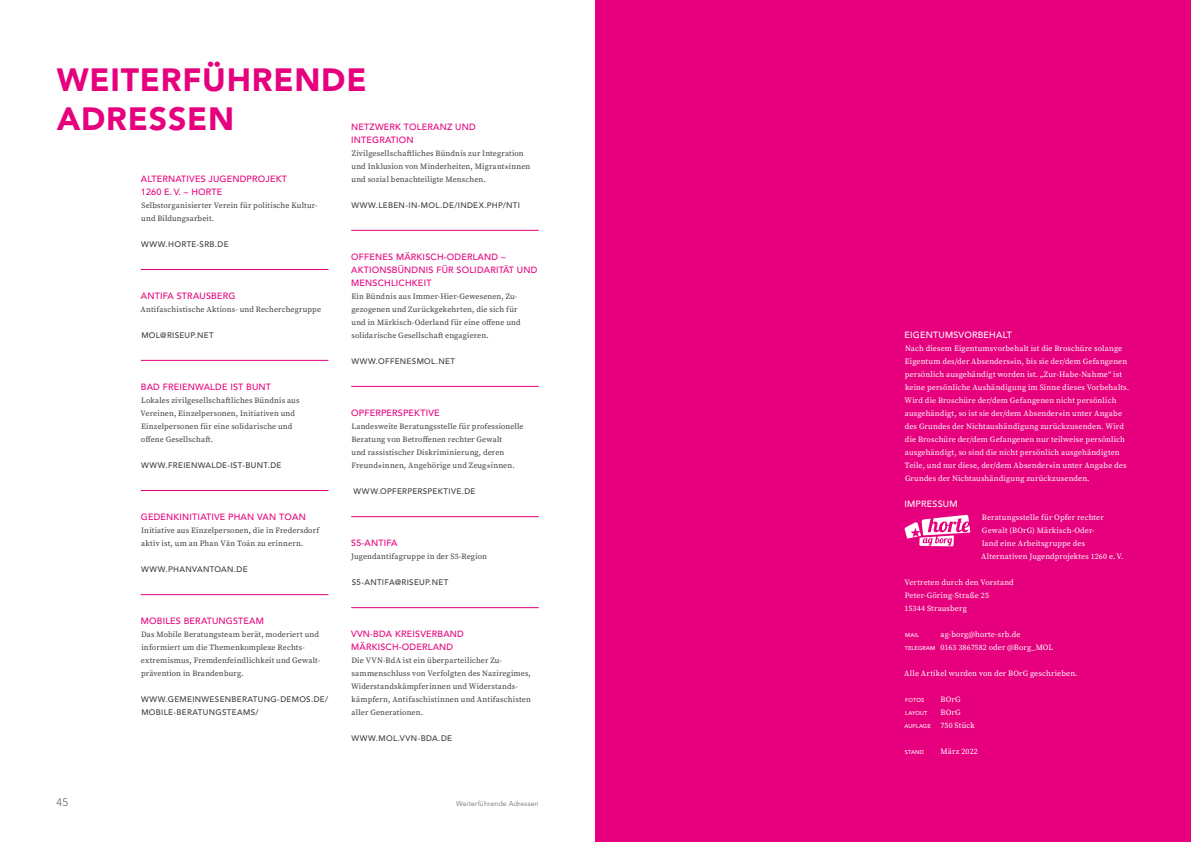
<style>
.page{position:relative;width:1191px;height:842px;background:#fff}
.page>*{position:absolute;margin:0;border:0;box-sizing:border-box;transform-origin:0 0}
.t1{font:900 32px/39px "Avenir LT Std";letter-spacing:.025em;color:#e6007d}
.t2{font:300 11px "Avenir LT Std";color:#646363}
.t3{font:500 9px/13px "Avenir LT Std";letter-spacing:.02em;color:#e6007d}
.t4{font:500 9px "Avenir LT Std";letter-spacing:.02em;color:#fff}
.t5{font:8px/13px "Source Serif Variable";letter-spacing:.015em;color:#3c3c3b}
.t6{font:8px/13px "Source Serif Variable";letter-spacing:.015em;color:#fff}
.t7{font:500 8px/13px "Avenir LT Std";letter-spacing:.04em;color:#3c3c3b}
.t8{font:300 7px "Avenir LT Std";letter-spacing:.02em;color:#646363}
.t9{font:500 5.6px "Avenir LT Std";letter-spacing:.02em;color:#fff}
.s1{font-family:"Century";font-size:9px}
.s2{font-family:"Avenir LT Std";font-weight:500;font-size:5.6px}
</style>
<div class="page">
<div style="left:595px;top:0;width:596px;height:842px;background:#e6007d"></div>
<hr style="left:141px;top:269px;width:187px;height:1px;background:#e6007d">
<hr style="left:141px;top:360px;width:187px;height:1px;background:#e6007d">
<hr style="left:351px;top:386px;width:188px;height:1px;background:#e6007d">
<hr style="left:141px;top:490px;width:187px;height:1px;background:#e6007d">
<hr style="left:351px;top:516px;width:188px;height:1px;background:#e6007d">
<hr style="left:351px;top:607px;width:188px;height:1px;background:#e6007d">
<hr style="left:141px;top:594px;width:187px;height:1px;background:#e6007d">
<hr style="left:351px;top:230px;width:188px;height:1px;background:#e6007d">
<svg style="left:904px;top:515px;width:66px;height:31px"></svg>
<h1 class="t1" style="left:57px;top:60px;width:311px">WEITERFÜHRENDE<br>ADRESSEN</h1>
<p class="t3" style="left:351px;top:121px;width:126px">NETZWERK TOLERANZ UND<br>INTEGRATION</p>
<p class="t5" style="left:351px;top:147px;width:180px">Zivilgesellschaftliches Bündnis zur Integration und Inklusion von Minderheiten, Migrant<span class="s1">*</span>innen und sozial benachteiligte Menschen.</p>
<p class="t7" style="left:351px;top:199px;width:170px">WWW.LEBEN-IN-MOL.DE/INDEX.PHP/NTI</p>
<p class="t3" style="left:141px;top:173px;width:148px">ALTERNATIVES JUGENDPROJEKT<br>1260 E. V. – HORTE</p>
<p class="t5" style="left:141px;top:199px;width:178px">Selbstorganisierter Verein für politische Kultur&shy;und Bildungsarbeit.</p>
<p class="t7" style="left:141px;top:238px;width:89px">WWW.HORTE-SRB.DE</p>
<p class="t3" style="left:141px;top:290px;width:96px">ANTIFA STRAUSBERG</p>
<p class="t5" style="left:141px;top:303px;width:182px">Antifaschistische Aktions- und Recherchegruppe</p>
<p class="t7" style="left:141px;top:329px;width:74px">MOL@RISEUP.NET</p>
<p class="t3" style="left:141px;top:381px;width:132px">BAD FREIENWALDE IST BUNT</p>
<p class="t5" style="left:141px;top:394px;width:160px">Lokales zivilgesellschaftliches Bündnis aus Vereinen, Einzelpersonen, Initiativen und Einzelpersonen für eine solidarische und offene Gesellschaft.</p>
<p class="t7" style="left:141px;top:459px;width:142px">WWW.FREIENWALDE-IST-BUNT.DE</p>
<p class="t3" style="left:141px;top:511px;width:166px">GEDENKINITIATIVE PHAN VAN TOAN</p>
<p class="t5" style="left:141px;top:524px;width:180px">Initiative aus Einzelpersonen, die in Fredersdorf aktiv ist, um an Phan Văn Toản zu erinnern.</p>
<p class="t7" style="left:141px;top:563px;width:108px">WWW.PHANVANTOAN.DE</p>
<p class="t3" style="left:141px;top:615px;width:125px">MOBILES BERATUNGSTEAM</p>
<p class="t5" style="left:141px;top:628px;width:181px">Das Mobile Beratungsteam berät, moderiert und informiert um die Themenkomplexe Rechts&shy;extremismus, Fremdenfeindlichkeit und Gewalt&shy;prävention in Brandenburg.</p>
<p class="t7" style="left:141px;top:693px;width:189px">WWW.GEMEINWESENBERATUNG-DEMOS.DE/<br>MOBILE-BERATUNGSTEAMS/</p>
<p class="t3" style="left:351px;top:251px;width:188px">OFFENES MÄRKISCH-ODERLAND –<br>AKTIONSBÜNDNIS FÜR SOLIDARITÄT UND<br>MENSCHLICHKEIT</p>
<p class="t5" style="left:351px;top:290px;width:171px">Ein Bündnis aus Immer-Hier-Gewesenen, Zu&shy;gezogenen und Zurückgekehrten, die sich für und in Märkisch-Oderland für eine offene und solidarische Gesellschaft engagieren.</p>
<p class="t7" style="left:351px;top:355px;width:105px">WWW.OFFENESMOL.NET</p>
<p class="t3" style="left:351px;top:407px;width:90px">OPFERPERSPEKTIVE</p>
<p class="t5" style="left:351px;top:420px;width:174px">Landesweite Beratungsstelle für professionelle Beratung von Betroffenen rechter Gewalt<br>und rassistischer Diskriminierung, deren Freund<span class="s1">*</span>innen, Angehörige und Zeug<span class="s1">*</span>innen.</p>
<p class="t7" style="left:353px;top:485px;width:123px">WWW.OPFERPERSPEKTIVE.DE</p>
<p class="t3" style="left:351px;top:537px;width:48px">S5-ANTIFA</p>
<p class="t5" style="left:351px;top:550px;width:137px">Jugendantifagruppe in der S5-Region</p>
<p class="t7" style="left:352px;top:576px;width:98px">S5-ANTIFA@RISEUP.NET</p>
<p class="t3" style="left:351px;top:628px;width:114px">VVN-BDA KREISVERBAND<br>MÄRKISCH-ODERLAND</p>
<p class="t5" style="left:351px;top:654px;width:181px">Die VVN-BdA ist ein überparteilicher Zu&shy;sammenschluss von Verfolgten des Naziregimes, Widerstandskämpferinnen und Widerstands&shy;kämpfern, Antifaschistinnen und Antifaschisten aller Generationen.</p>
<p class="t7" style="left:351px;top:732px;width:102px">WWW.MOL.VVN-BDA.DE</p>
<h2 class="t2" style="left:57px;top:796px;width:13px">45</h2>
<p class="t8" style="left:456px;top:799px;width:84px">Weiterführende Adressen</p>
<p class="t4" style="left:904px;top:330px;width:109px">EIGENTUMSVORBEHALT</p>
<p class="t6" style="left:904px;top:342px;width:226px">Nach diesem Eigentumsvorbehalt ist die Broschüre solange Eigentum des/der Absenders<span class="s1">*</span>in, bis sie der/dem Gefangenen persönlich ausgehändigt worden ist. „Zur-Habe-Nahme“ ist keine persönliche Aushändigung im Sinne dieses Vorbehalts.<br>Wird die Broschüre der/dem Gefangenen nicht persönlich ausgehändigt, so ist sie der/dem Absender<span class="s1">*</span>in unter Angabe des Grundes der Nichtaushändigung zurückzusenden. Wird die Broschüre der/dem Gefangenen nur teilweise persönlich ausgehändigt, so sind die nicht persönlich ausgehändigten Teile, und nur diese, der/dem Absender<span class="s1">*</span>in unter Angabe des Grundes der Nichtaushändigung zurückzusenden.</p>
<p class="t4" style="left:904px;top:499px;width:54px">IMPRESSUM</p>
<p class="t6" style="left:981px;top:511px;width:144px">Beratungsstelle für Opfer rechter Gewalt (BOrG) Märkisch-Oder-<br>land eine Arbeitsgruppe des Alternativen Jugendprojektes 1260 e.V.</p>
<p class="t6" style="left:904px;top:576px;width:111px">Vertreten durch den Vorstand<br>Peter-Göring-Straße 25<br>15344 Strausberg</p>
<p class="t9" style="left:905px;top:632px;width:15px">MAIL</p>
<p class="t6" style="left:904px;top:628px;width:150px;text-align:center">ag-borg@horte-srb.de<br><span class="s2">TELEGRAM</span> 0163 3867582 oder @Borg_MOL</p>
<p class="t6" style="left:904px;top:667px;width:175px">Alle Artikel wurden von der BOrG geschrieben.</p>
<p class="t9" style="left:905px;top:697px;width:21px">FOTOS</p>
<p class="t6" style="left:940px;top:693px;width:22px">BOrG</p>
<p class="t9" style="left:905px;top:710px;width:24px">LAYOUT</p>
<p class="t6" style="left:904px;top:706px;width:72px;text-indent:36px">BOrG<br><span class="s2">AUFLAGE</span> 750 Stück</p>
<p class="t9" style="left:905px;top:749px;width:21px">STAND</p>
<p class="t6" style="left:940px;top:745px;width:39px">März 2022</p>
</div>
